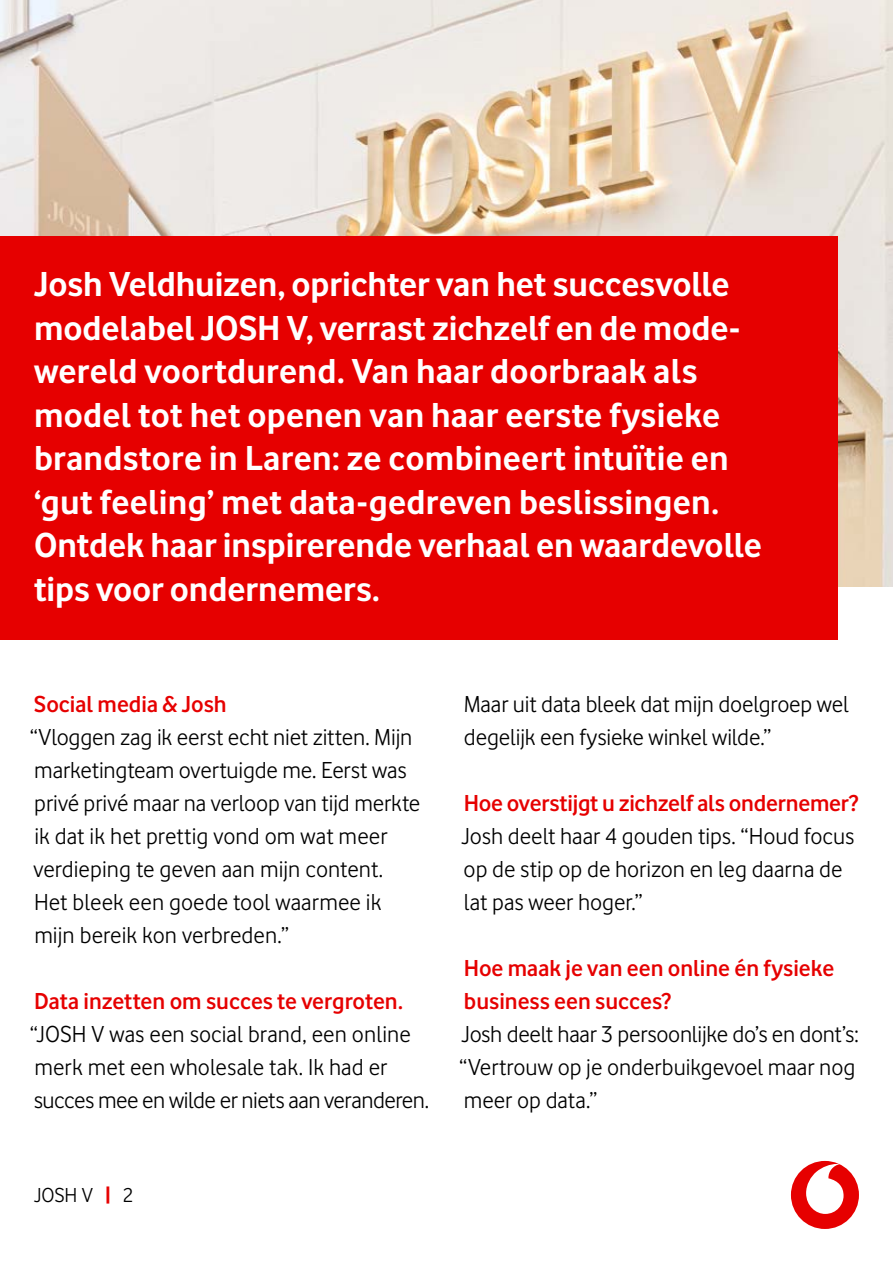
<style>
.page{position:relative;width:893px;height:1263px;background:#fff}
.page>*{position:absolute;margin:0;border:0;box-sizing:border-box;transform-origin:0 0}
.t1{font:700 36px/43.5px "Vodafone";letter-spacing:.005em;color:#fff}
.t2{font:24px/33px "Vodafone";color:#000}
.t3{font:600 24px/33px "Vodafone";color:#e60000}
.t4{font:21px "Vodafone";color:#000}
.s1{font-weight:800;color:#e60000}
</style>
<div class="page">
<img style="left:0;top:0;width:893px;height:586px">
<div style="left:0;top:236px;width:837px;height:404px;background:#e60000"></div>
<div style="left:791px;top:1161px;width:68px;height:68px;background:#e60000;border-radius:50%"></div>
<svg style="left:806px;top:1164px;width:38px;height:50px"></svg>
<p class="t1" style="left:34px;top:262px;width:729px">Josh Veldhuizen, oprichter van het succesvolle modelabel JOSH V, verrast zichzelf en de mode&shy;wereld voortdurend. Van haar doorbraak als model tot het openen van haar eerste fysieke brandstore in Laren: ze combineert intuïtie en ‘gut feeling’ met data-gedreven beslissingen.<br>Ontdek haar inspirerende verhaal en waardevolle tips voor ondernemers.</p>
<p class="t3" style="left:34px;top:687px;width:194px">Social media &amp; Josh</p>
<p class="t2" style="left:30px;top:720px;width:392px">“Vloggen zag ik eerst echt niet zitten. Mijn marketingteam overtuigde me. Eerst was privé privé maar na verloop van tijd merkte ik dat ik het prettig vond om wat meer verdieping te geven aan mijn content.<br>Het bleek een goede tool waarmee ik mijn bereik kon verbreden.”</p>
<p class="t3" style="left:34px;top:984px;width:370px">Data inzetten om succes te vergroten.</p>
<p class="t2" style="left:30px;top:1017px;width:401px">“JOSH V was een social brand, een online merk met een wholesale tak. Ik had er succes mee en wilde er niets aan veranderen.</p>
<p class="t4" style="left:34px;top:1182px;width:101px">JOSH V <span class="s1">|</span> 2</p>
<p class="t2" style="left:464px;top:687px;width:387px">Maar uit data bleek dat mijn doelgroep wel degelijk een fysieke winkel wilde.”</p>
<p class="t3" style="left:464px;top:786px;width:396px">Hoe overstijgt u zichzelf als ondernemer?</p>
<p class="t2" style="left:461px;top:819px;width:394px">Josh deelt haar 4 gouden tips. “Houd focus op de stip op de horizon en leg daarna de lat pas weer hoger.”</p>
<p class="t3" style="left:464px;top:951px;width:372px">Hoe maak je van een online én fysieke business een succes?</p>
<p class="t2" style="left:459px;top:1017px;width:401px">Josh deelt haar 3 persoonlijke do’s en dont’s: “Vertrouw op je onderbuikgevoel maar nog meer op data.”</p>
</div>
